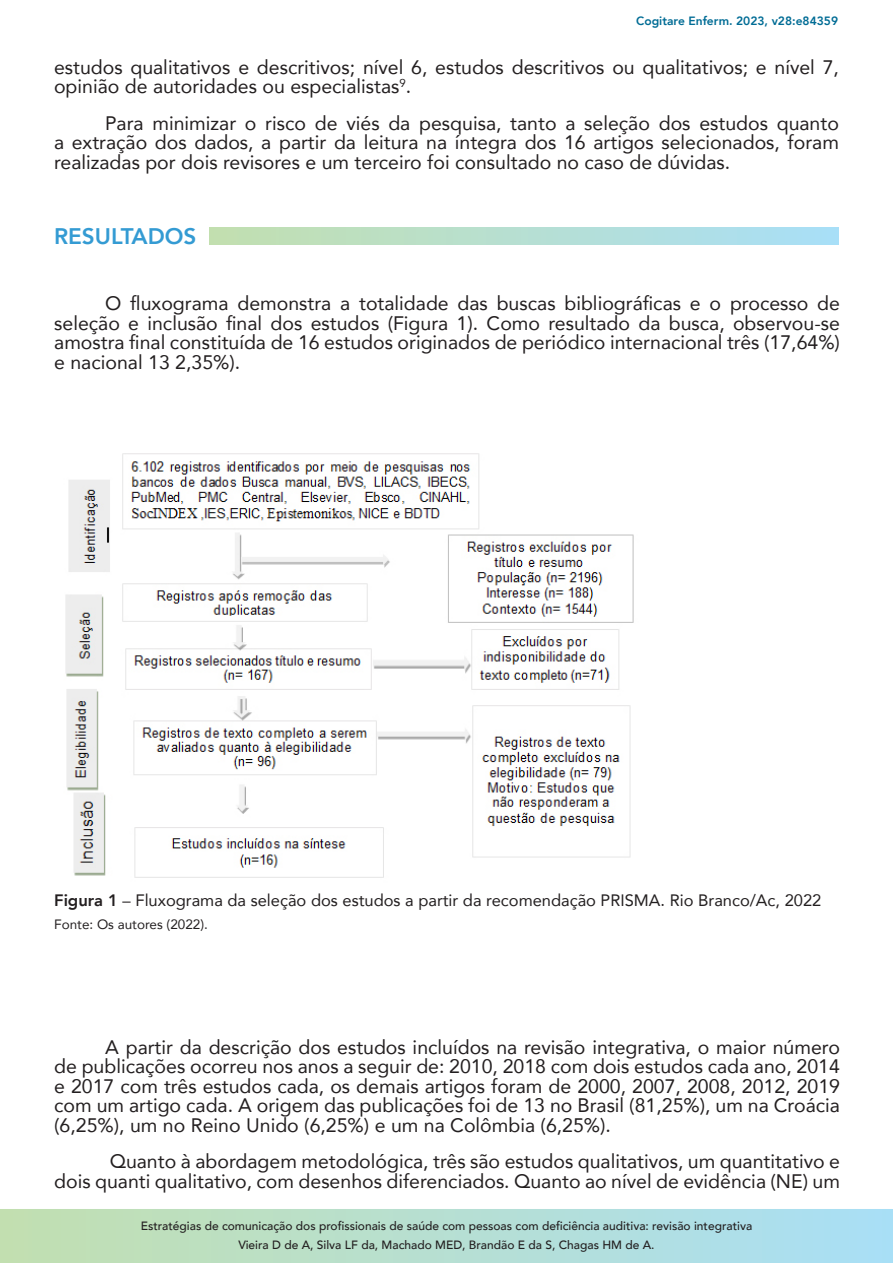
<style>
.page{position:relative;width:893px;height:1263px;background:#fff}
.page>*{position:absolute;margin:0;border:0;box-sizing:border-box;transform-origin:0 0}
.t1{font:800 22.5px "Avenir";color:#349bd3}
.t2{font:19.5px/19.5px "Avenir";color:#231f20;text-align:justify}
.t3{font:16.5px "Avenir";color:#231f20}
.t4{font:13.5px "Avenir";color:#231f20}
.t5{font:500 12px/18.6px "Avenir";color:#231f20;text-align:center}
.t6{font:800 12px "Avenir";color:#006c95}
.s1{font-weight:800}
</style>
<div class="page">
<svg style="left:0;top:1209px;width:893px;height:54px;background:#b6dfd2"></svg>
<div style="left:210px;top:228px;width:629px;height:16px;background:linear-gradient(to right,#c3dfaf,#a9dff7)"></div>
<img style="left:65px;top:453px;width:569px;height:425px">
<p class="t6" style="left:636px;top:10px;width:203px">Cogitare Enferm. 2023, v28:e84359</p>
<p class="t2" style="left:54px;top:56px;width:786px">estudos qualitativos e descritivos; nível 6, estudos descritivos ou qualitativos; e nível 7, opinião de autoridades ou especialistas<sup>9</sup>.</p>
<p class="t2" style="left:54px;top:112px;width:786px;text-indent:51px">Para minimizar o risco de viés da pesquisa, tanto a seleção dos estudos quanto a extração dos dados, a partir da leitura na íntegra dos 16 artigos selecionados, foram realizadas por dois revisores e um terceiro foi consultado no caso de dúvidas.</p>
<p class="t1" style="left:54px;top:216px;width:144px">RESULTADOS</p>
<p class="t2" style="left:54px;top:293px;width:787px;text-indent:51px">O fluxograma demonstra a totalidade das buscas bibliográficas e o processo de seleção e inclusão final dos estudos (Figura 1). Como resultado da busca, observou-se amostra final constituída de 16 estudos originados de periódico internacional três (17,64%) e nacional 13 2,35%).</p>
<p class="t3" style="left:54px;top:887px;width:769px"><span class="s1">Figura 1</span> – Fluxograma da seleção dos estudos a partir da recomendação PRISMA. Rio Branco/Ac, 2022</p>
<p class="t4" style="left:54px;top:914px;width:155px">Fonte: Os autores (2022).</p>
<p class="t2" style="left:54px;top:1037px;width:787px;text-indent:51px">A partir da descrição dos estudos incluídos na revisão integrativa, o maior número de publicações ocorreu nos anos a seguir de: 2010, 2018 com dois estudos cada ano, 2014 e 2017 com três estudos cada, os demais artigos foram de 2000, 2007, 2008, 2012, 2019 com um artigo cada. A origem das publicações foi de 13 no Brasil (81,25%), um na Croácia (6,25%), um no Reino Unido (6,25%) e um na Colômbia (6,25%).</p>
<p class="t2" style="left:54px;top:1151px;width:787px;text-align:right">Quanto à abordagem metodológica, três são estudos qualitativos, um quantitativo e<br>dois quanti qualitativo, com desenhos diferenciados. Quanto ao nível de evidência (NE) um</p>
<p class="t5" style="left:141px;top:1216px;width:613px">Estratégias de comunicação dos profissionais de saúde com pessoas com deficiência auditiva: revisão integrativa<br>Vieira D de A, Silva LF da, Machado MED, Brandão E da S, Chagas HM de A.</p>
</div>
